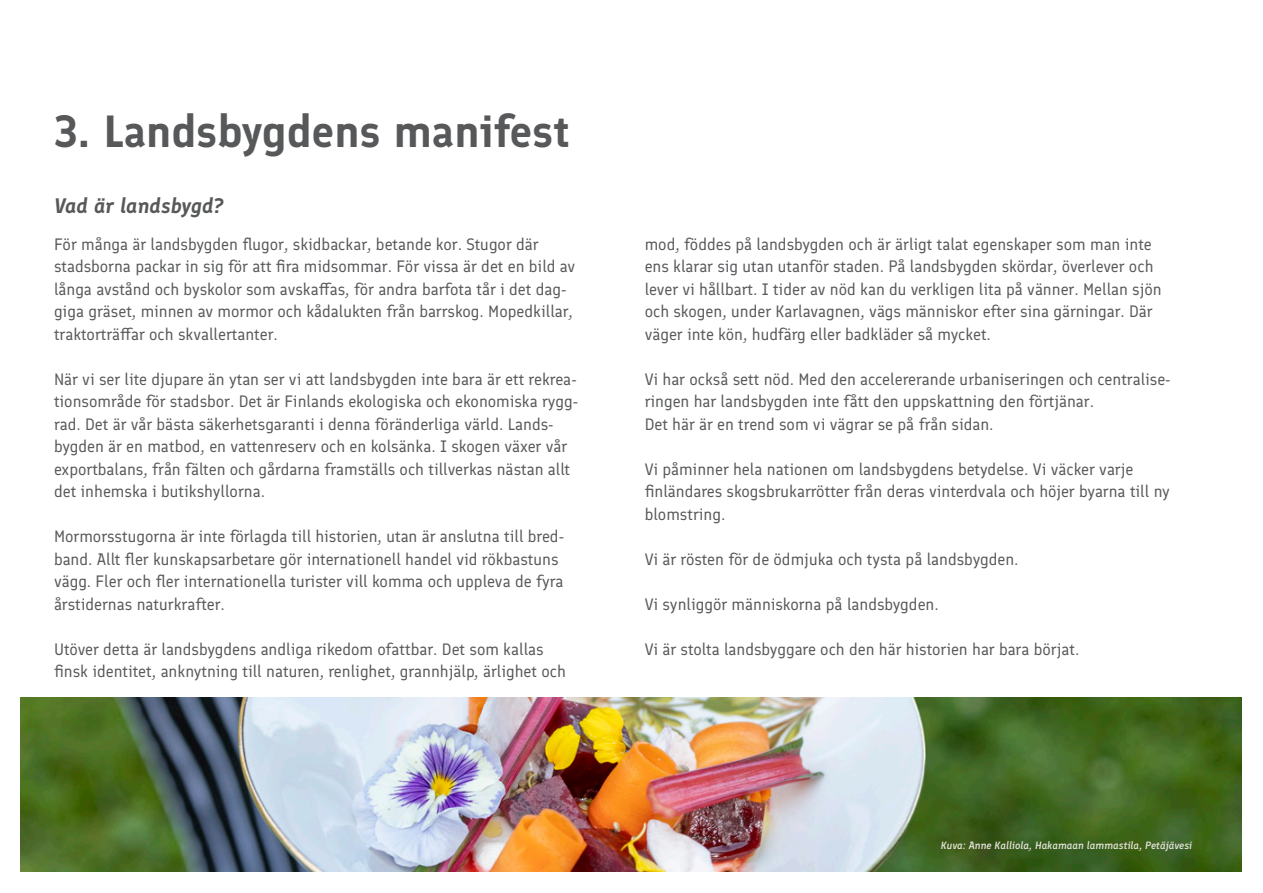
<style>
.page{position:relative;width:1263px;height:893px;background:#fff}
.page>*{position:absolute;margin:0;border:0;box-sizing:border-box;transform-origin:0 0}
.sivuotsikko{font:600 45px "Finlandica";color:#57585a}
.sivuotsikko-2{font:italic 600 21px "Finlandica";color:#57585a}
.leipis{font:16.5px/22.5px "Finlandica";color:#57585a}
.Kuvateksti_tasaus_oikea{font:italic 500 10.5px "Finlandica";color:#e6e6dd}
</style>
<div class="page">
<img style="left:21px;top:697px;width:1221px;height:175px">
<p class="sivuotsikko" style="left:54px;top:102px;width:517px">3. Landsbygdens manifest</p>
<p class="sivuotsikko-2" style="left:54px;top:192px;width:171px">Vad är landsbygd?</p>
<p class="leipis" style="left:54px;top:233px;width:523px">För många är landsbygden flugor, skidbackar, betande kor. Stugor där stadsborna packar in sig för att fira midsommar. För vissa är det en bild av långa avstånd och byskolor som avskaffas, för andra barfota tår i det dag&shy;giga gräset, minnen av mormor och kådalukten från barrskog. Mopedkillar, traktorträffar och skvallertanter.</p>
<p class="leipis" style="left:54px;top:368px;width:526px">När vi ser lite djupare än ytan ser vi att landsbygden inte bara är ett rekrea&shy;tionsområde för stadsbor. Det är Finlands ekologiska och ekonomiska rygg&shy;rad. Det är vår bästa säkerhetsgaranti i denna föränderliga värld. Lands&shy;bygden är en matbod, en vattenreserv och en kolsänka. I skogen växer vår exportbalans, från fälten och gårdarna framställs och tillverkas nästan allt det inhemska i butikshyllorna.</p>
<p class="leipis" style="left:54px;top:525px;width:512px">Mormorsstugorna är inte förlagda till historien, utan är anslutna till bred&shy;band. Allt fler kunskapsarbetare gör internationell handel vid rökbastuns vägg. Fler och fler internationella turister vill komma och uppleva de fyra årstidernas naturkrafter.</p>
<p class="leipis" style="left:54px;top:638px;width:513px">Utöver detta är landsbygdens andliga rikedom ofattbar. Det som kallas finsk identitet, anknytning till naturen, renlighet, grannhjälp, ärlighet och</p>
<p class="leipis" style="left:645px;top:233px;width:519px">mod, föddes på landsbygden och är ärligt talat egenskaper som man inte ens klarar sig utan utanför staden. På landsbygden skördar, överlever och lever vi hållbart. I tider av nöd kan du verkligen lita på vänner. Mellan sjön och skogen, under Karlavagnen, vägs människor efter sina gärningar. Där väger inte kön, hudfärg eller badkläder så mycket.</p>
<p class="leipis" style="left:645px;top:368px;width:528px">Vi har också sett nöd. Med den accelererande urbaniseringen och centralise&shy;ringen har landsbygden inte fått den uppskattning den förtjänar.</p>
<p class="leipis" style="left:645px;top:413px;width:350px">Det här är en trend som vi vägrar se på från sidan.</p>
<p class="leipis" style="left:645px;top:458px;width:527px">Vi påminner hela nationen om landsbygdens betydelse. Vi väcker varje finländares skogsbrukarrötter från deras vinterdvala och höjer byarna till ny blomstring.</p>
<p class="leipis" style="left:645px;top:548px;width:375px">Vi är rösten för de ödmjuka och tysta på landsbygden.</p>
<p class="leipis" style="left:645px;top:593px;width:296px">Vi synliggör människorna på landsbygden.</p>
<p class="leipis" style="left:645px;top:638px;width:436px">Vi är stolta landsbyggare och den här historien har bara börjat.</p>
<p class="Kuvateksti_tasaus_oikea" style="left:941px;top:838px;width:253px">Kuva: Anne Kalliola, Hakamaan lammastila, Petäjävesi</p>
</div>
